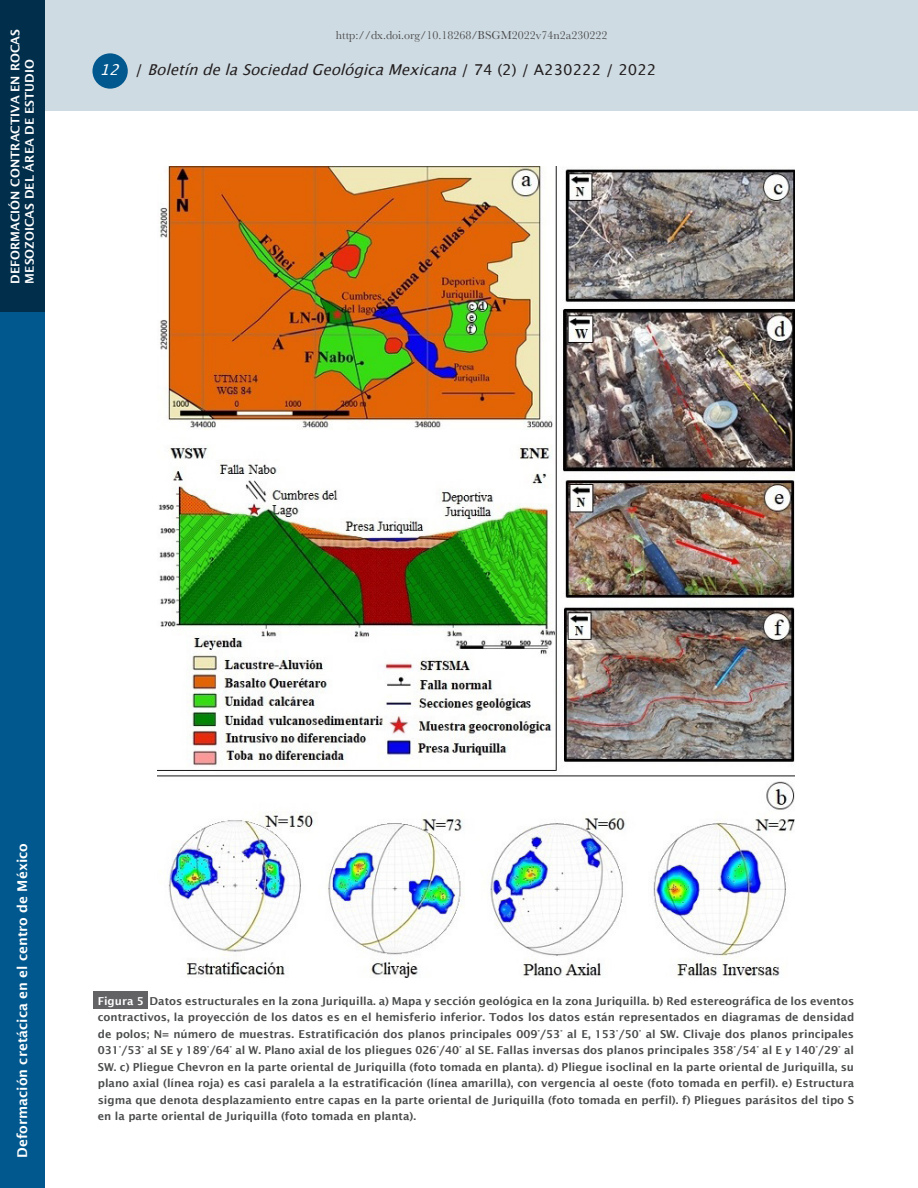
<style>
.page{position:relative;width:918px;height:1188px;background:#fff}
.page>*{position:absolute;margin:0;border:0;box-sizing:border-box;transform-origin:0 0}
.t1{font:italic 15px "Lucida Grande";color:#231f20}
.t2{font:600 13.5px "Lucida Sans";color:#fff}
.Sección{font:600 12px/14.4px "Lucida Sans";color:#fff}
.t3{font:12px "Baskerville";color:#4b4c4d}
.Pie_de_figura{font:600 10.95px/16.5px "Lucida Sans";color:#4b4c4d;text-align:justify}
.Pie_de_figura__númer{font:600 10.95px "Lucida Sans";color:#fff}
.s1{color:#fff}
.s2{font-style:normal}
</style>
<div class="page">
<div style="left:0;top:311px;width:44px;height:877px;background:#01588e"></div>
<div style="left:45px;top:0;width:873px;height:111px;background:#cfdbe2"></div>
<div style="left:92px;top:53px;width:36px;height:36px;background:#01588e;border-radius:50%"></div>
<div style="left:0;top:0;width:44px;height:311px;background:#012e4b"></div>
<img style="left:157px;top:167px;width:638px;height:811px">
<div style="left:94px;top:992px;width:54px;height:17px;background:#636366"></div>
<p class="Sección" style="left:8px;top:284px;width:256px;rotate:-90deg">DEFORMACIÓN CONTRACTIVA EN ROCAS<br>MESOZOICAS DEL ÁREA DE ESTUDIO</p>
<p class="t3" style="left:336px;top:27px;width:273px">http://dx.doi.org/10.18268/BSGM2022v74n2a230222</p>
<h1 class="t1" style="left:100px;top:59px;width:558px"><span class="s1">12</span> <span class="s2">/</span> BoletíndelaSociedadGeológicaMexicana<span class="s2">/ 7 4 ( 2 ) / A 2 3 0 2 2 2 / 2 0 2 2</span></h1>
<p class="t2" style="left:15px;top:1158px;width:316px;rotate:-90deg">Deformación cretácica en el centro de México</p>
<p class="Pie_de_figura" style="left:98px;top:992px;width:758px;text-indent:52px">Datos estructurales en la zona Juriquilla. a) Mapa y sección geológica en la zona Juriquilla. b) Red estereográfica de los eventos contractivos, la proyección de los datos es en el hemisferio inferior. Todos los datos están representados en diagramas de densidad de polos; N= número de muestras. Estratificación dos planos principales 009°/53° al E, 153°/50° al SW. Clivaje dos planos principales 031°/53° al SE y 189°/64° al W. Plano axial de los pliegues 026°/40° al SE. Fallas inversas dos planos principales 358°/54° al E y 140°/29° al SW. c) Pliegue Chevron en la parte oriental de Juriquilla (foto tomada en planta). d) Pliegue isoclinal en la parte oriental de Juriquilla, su plano axial (línea roja) es casi paralela a la estratificación (línea amarilla), con vergencia al oeste (foto tomada en perfil). e) Estructura sigma que denota desplazamiento entre capas en la parte oriental de Juriquilla (foto tomada en perfil). f) Pliegues parásitos del tipo S en la parte oriental de Juriquilla (foto tomada en planta).</p>
<p class="Pie_de_figura__númer" style="left:98px;top:994px;width:48px">Figura 5</p>
</div>
